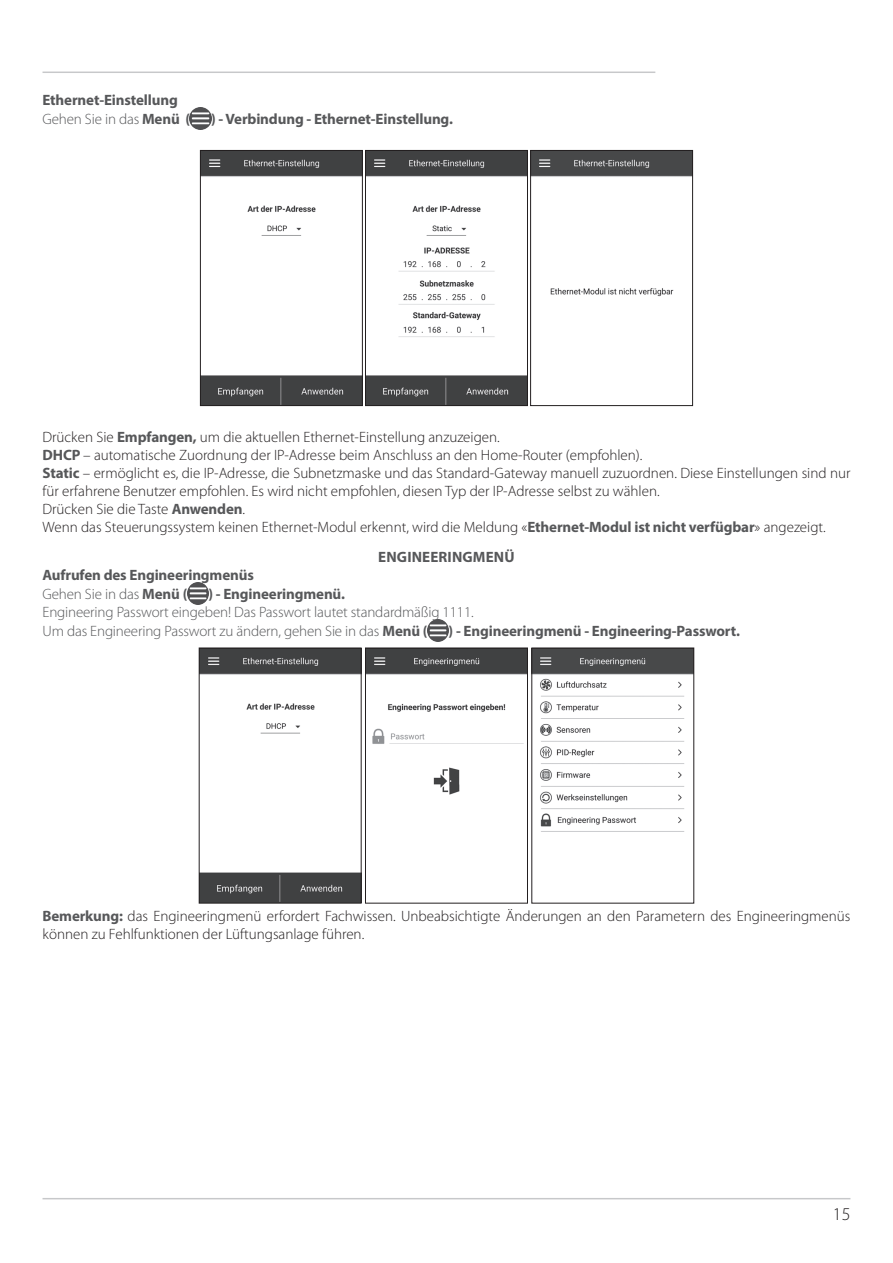
<style>
.page{position:relative;width:893px;height:1263px;background:#fff}
.page>*{position:absolute;margin:0;border:0;box-sizing:border-box;transform-origin:0 0}
.t1{font:300 18px "Myriad Pro";color:#231f20}
.Текст_RU{font:300 15px/18px "Myriad Pro";color:#231f20}
.Подзаголовок{font:300 15px "Myriad Pro";letter-spacing:-.01em;color:#57585a}
.Подзаголовок-2{font:700 15px "Myriad Pro";letter-spacing:-.01em;color:#57585a}
.Заголовок{font:700 15px "Myriad Pro";letter-spacing:.01em;color:#57585a}
.s1{font-weight:700}
.s2{font-weight:700;color:#57585a}
</style>
<div class="page">
<hr style="left:43px;top:1198px;width:807px;height:1px;background:#c7c8ca">
<hr style="left:43px;top:72px;width:612px;height:1px;background:#c7c8ca">
<img style="left:190px;top:108px;width:21px;height:21px">
<img style="left:202px;top:152px;width:159px;height:252px">
<div style="left:200px;top:150px;width:163px;height:256px;border:1px solid #231f20"></div>
<img style="left:367px;top:152px;width:159px;height:252px">
<div style="left:365px;top:150px;width:163px;height:256px;border:1px solid #231f20"></div>
<img style="left:532px;top:152px;width:159px;height:145px">
<div style="left:530px;top:150px;width:163px;height:256px;border:1px solid #231f20"></div>
<img style="left:187px;top:583px;width:22px;height:21px">
<img style="left:428px;top:620px;width:21px;height:21px">
<img style="left:201px;top:650px;width:158px;height:251px">
<div style="left:199px;top:648px;width:162px;height:255px;border:1px solid #231f20"></div>
<img style="left:367px;top:650px;width:159px;height:145px">
<div style="left:365px;top:648px;width:163px;height:255px;border:1px solid #231f20"></div>
<img style="left:534px;top:650px;width:158px;height:182px">
<div style="left:532px;top:648px;width:162px;height:255px;border:1px solid #231f20"></div>
<p class="Подзаголовок-2" style="left:43px;top:90px;width:137px">Ethernet-Einstellung</p>
<p class="Подзаголовок" style="left:43px;top:110px;width:149px">Gehen Sie in das <span class="s1">Menü (</span></p>
<p class="Подзаголовок-2" style="left:211px;top:109px;width:243px">) - Verbindung - Ethernet-Einstellung.</p>
<p class="Текст_RU" style="left:43px;top:428px;width:459px">Drücken Sie <span class="s2">Empfangen,</span> um die aktuellen Ethernet-Einstellung anzuzeigen.</p>
<p class="Текст_RU" style="left:43px;top:446px;width:601px"><span class="s2">DHCP</span> – automatische Zuordnung der IP-Adresse beim Anschluss an den Home-Router (empfohlen).</p>
<p class="Текст_RU" style="left:43px;top:464px;width:809px"><span class="s2">Static</span> – ermöglicht es, die IP-Adresse, die Subnetzmaske und das Standard-Gateway manuell zuzuordnen. Diese Einstellungen sind nur für erfahrene Benutzer empfohlen. Es wird nicht empfohlen, diesen Typ der IP-Adresse selbst zu wählen.</p>
<p class="Текст_RU" style="left:43px;top:500px;width:204px">Drücken Sie die Taste <span class="s2">Anwenden</span>.</p>
<p class="Текст_RU" style="left:43px;top:518px;width:785px">Wenn das Steuerungssystem keinen Ethernet-Modul erkennt, wird die Meldung «<span class="s2">Ethernet-Modul ist nicht verfügbar</span>» angezeigt.</p>
<p class="Заголовок" style="left:378px;top:547px;width:138px">ENGINEERINGMENÜ</p>
<p class="Подзаголовок-2" style="left:43px;top:565px;width:213px">Aufrufen des Engineeringmenüs</p>
<p class="Подзаголовок" style="left:43px;top:585px;width:146px">Gehen Sie in das <span class="s1">Menü (</span></p>
<p class="Подзаголовок-2" style="left:208px;top:584px;width:138px">) - Engineeringmenü.</p>
<p class="Подзаголовок" style="left:43px;top:603px;width:433px">Engineering Passwort eingeben! Das Passwort lautet standardmäßig 1111.</p>
<p class="Подзаголовок" style="left:43px;top:622px;width:387px">Um das Engineering Passwort zu ändern, gehen Sie in das <span class="s1">Menü (</span></p>
<p class="Подзаголовок-2" style="left:449px;top:621px;width:293px">) - Engineeringmenü - Engineering-Passwort.</p>
<p class="Текст_RU" style="left:43px;top:907px;width:809px"><span class="s2">Bemerkung:</span> das Engineeringmenü erfordert Fachwissen. Unbeabsichtigte Änderungen an den Parametern des Engineeringmenüs können zu Fehlfunktionen der Lüftungsanlage führen.</p>
<p class="t1" style="left:833px;top:1204px;width:19px">15</p>
</div>
